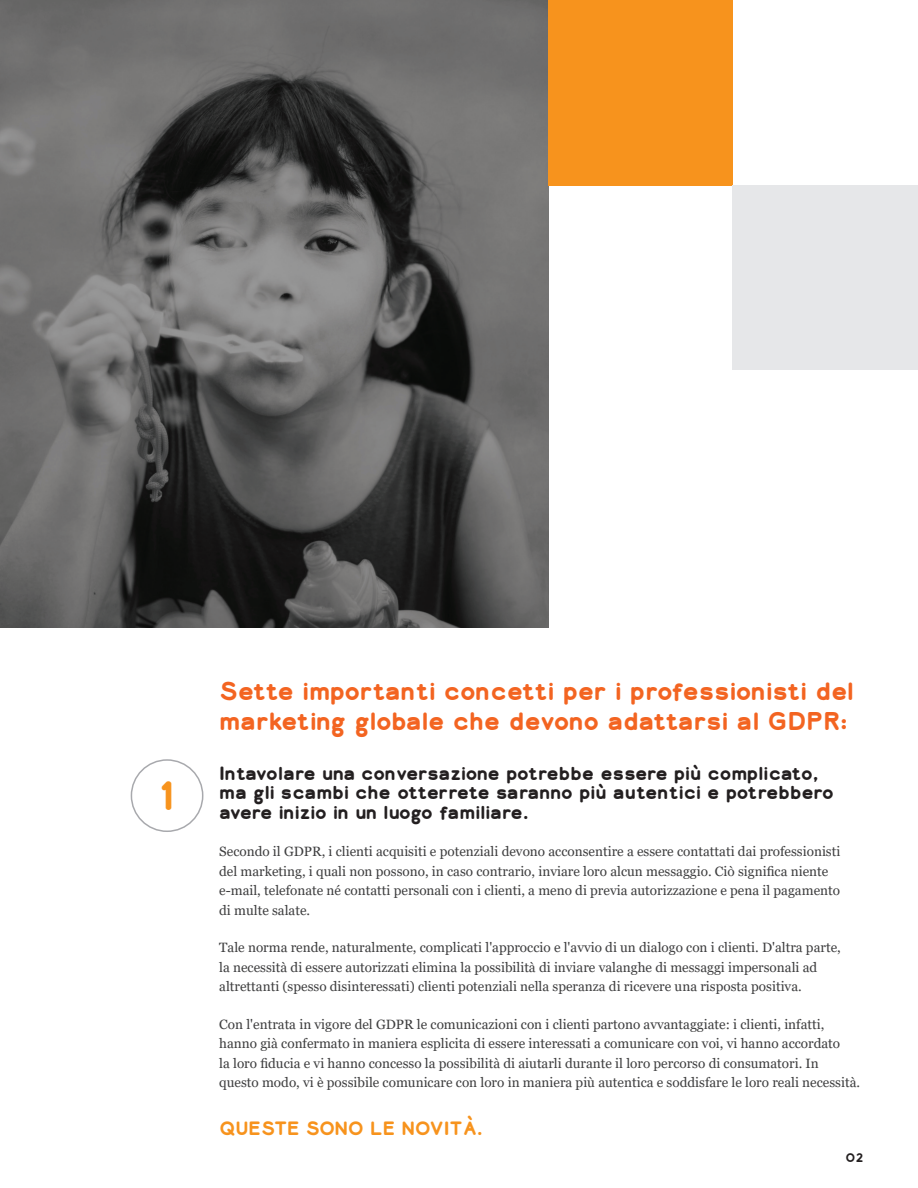
<style>
.page{position:relative;width:918px;height:1188px;background:#fff}
.page>*{position:absolute;margin:0;border:0;box-sizing:border-box;transform-origin:0 0}
.Lion_Body{font:700 39px "Lionbridge Sans";color:#f7931d}
.Lion_Header{font:700 24px/30px "Lionbridge Sans";letter-spacing:-.02em;color:#f36421}
.Lion_Body-2{font:700 18px/19.5px "Lionbridge Sans";letter-spacing:-.015em;color:#231f20}
.Lion_Body-3{font:700 18px "Lionbridge Sans";letter-spacing:-.02em;color:#f7931d}
.Lion_Body-4{font:13.5px/19.5px "Georgia";color:#3e3e3f}
.Lion_Body-5{font:700 12px "Lionbridge Sans";color:#231f20}
</style>
<div class="page">
<img style="left:0;top:0;width:549px;height:628px">
<div style="left:549px;top:0;width:184px;height:185px;background:#f7931d"></div>
<div style="left:733px;top:185px;width:185px;height:185px;background:#e6e7e9"></div>
<div style="left:131px;top:759px;width:72px;height:73px;border:2px solid #a8a9ad;border-radius:50%"></div>
<p class="Lion_Body" style="left:159px;top:768px;width:17px">1</p>
<p class="Lion_Header" style="left:219px;top:676px;width:636px">Sette importanti concetti per i professionisti del marketing globale che devono adattarsi al GDPR:</p>
<p class="Lion_Body-2" style="left:219px;top:763px;width:616px">Intavolare una conversazione potrebbe essere più complicato, ma gli scambi che otterrete saranno più autentici e potrebbero avere inizio in un luogo familiare.</p>
<p class="Lion_Body-4" style="left:219px;top:842px;width:623px">Secondo il GDPR, i clienti acquisiti e potenziali devono acconsentire a essere contattati dai professionisti del marketing, i quali non possono, in caso contrario, inviare loro alcun messaggio. Ciò significa niente e-mail, telefonate né contatti personali con i clienti, a meno di previa autorizzazione e pena il pagamento di multe salate.</p>
<p class="Lion_Body-4" style="left:219px;top:938px;width:623px">Tale norma rende, naturalmente, complicati l'approccio e l'avvio di un dialogo con i clienti. D'altra parte, la necessità di essere autorizzati elimina la possibilità di inviare valanghe di messaggi impersonali ad altrettanti (spesso disinteressati) clienti potenziali nella speranza di ricevere una risposta positiva.</p>
<p class="Lion_Body-4" style="left:219px;top:1015px;width:642px">Con l'entrata in vigore del GDPR le comunicazioni con i clienti partono avvantaggiate: i clienti, infatti, hanno già confermato in maniera esplicita di essere interessati a comunicare con voi, vi hanno accordato<br>la loro fiducia e vi hanno concesso la possibilità di aiutarli durante il loro percorso di consumatori. In questo modo, vi è possibile comunicare con loro in maniera più autentica e soddisfare le loro reali necessità.</p>
<p class="Lion_Body-3" style="left:219px;top:1115px;width:265px">QUESTE SONO LE NOVITÀ.</p>
<p class="Lion_Body-5" style="left:845px;top:1149px;width:20px">02</p>
</div>
